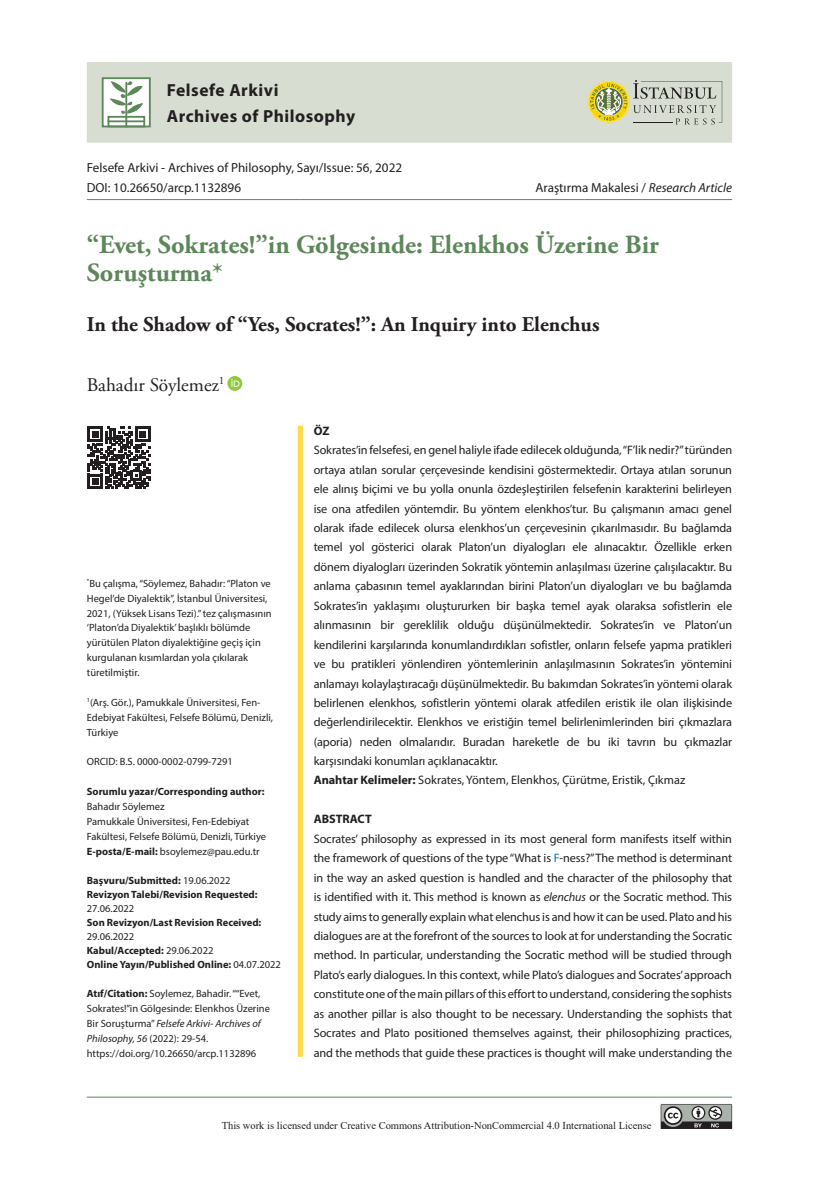
<style>
.page{position:relative;width:819px;height:1191px;background:#fff}
.page>*{position:absolute;margin:0;border:0;box-sizing:border-box;transform-origin:0 0}
.t1{font:700 26.25px/28px "Adobe Garamond Pro";color:#5d875a}
.t2{font:700 21px "Adobe Garamond Pro";color:#231f20}
.t3{font:19.25px "Adobe Garamond Pro";color:#231f20}
.t4{font:700 17.5px/26.2px "Myriad Pro";letter-spacing:.03em;color:#231f20}
.t5{font:13.12px/19.8px "Myriad Pro";color:#231f20}
.t6{font:12.25px/19.4px "Myriad Pro";letter-spacing:-.01em;color:#231f20}
.t7{font:700 12.25px "Myriad Pro";color:#231f20}
.t8{font:10.5px/14.9px "Myriad Pro";color:#231f20}
.t9{font:700 10.5px/14px "Myriad Pro";color:#231f20}
.t10{font:10.5px "Times New Roman";color:#231f20}
.s1{font-style:italic}
.s2{font-weight:700}
.s3{font-weight:400}
.s4{color:#0873bb}
</style>
<div class="page">
<div style="left:87px;top:62px;width:645px;height:81px;background:#d7ded1"></div>
<div style="left:297px;top:425px;width:6px;height:95px;background:#ffda4d"></div>
<div style="left:297px;top:520px;width:6px;height:536px;background:#ffda4d"></div>
<hr style="left:87px;top:199px;width:80px;height:1px;background:#5d875a">
<hr style="left:167px;top:199px;width:133px;height:1px;background:#5d875a">
<hr style="left:300px;top:199px;width:221px;height:1px;background:#5d875a">
<hr style="left:521px;top:199px;width:63px;height:1px;background:#5d875a">
<hr style="left:584px;top:199px;width:148px;height:1px;background:#5d875a">
<div style="left:102px;top:77px;width:49px;height:50px;background:#fff;border:2px solid #5d875a"></div>
<div style="left:107px;top:116px;width:38px;height:11px;border:2px solid #5d875a"></div>
<hr style="left:107px;top:120px;width:37px;height:2px;background:#5d875a">
<svg style="left:110px;top:81px;width:33px;height:33px"></svg>
<hr style="left:125px;top:82px;width:2px;height:45px;background:#5d875a">
<svg style="left:588px;top:80px;width:134px;height:45px;background:#c2c5a4"></svg>
<svg style="left:227px;top:376px;width:15px;height:15px"></svg>
<svg style="left:231px;top:379px;width:8px;height:8px"></svg>
<svg style="left:88px;top:427px;width:62px;height:62px"></svg>
<hr style="left:87px;top:1096px;width:645px;height:1px;background:#5d875a">
<svg style="left:660px;top:1104px;width:72px;height:25px;background:#818280"></svg>
<h3 class="t4" style="left:167px;top:76px;width:190px">Felsefe Arkivi<br>Archives of Philosophy</h3>
<p class="t5" style="left:87px;top:158px;width:317px">Felsefe Arkivi - Archives of Philosophy, Sayı/Issue: 56, 2022<br>DOI: 10.26650/arcp.1132896</p>
<p class="t5" style="left:535px;top:178px;width:198px">Araştırma Makalesi / <span class="s1">Research Article</span></p>
<h1 class="t1" style="left:87px;top:231px;width:573px">“Evet, Sokrates!”in Gölgesinde: Elenkhos Üzerine Bir<br>Soruşturma*</h1>
<h2 class="t2" style="left:87px;top:312px;width:514px">In the Shadow of “Yes, Socrates!”: An Inquiry into Elenchus</h2>
<h3 class="t3" style="left:87px;top:373px;width:139px">Bahadır Söylemez<sup>1</sup></h3>
<p class="t8" style="left:87px;top:575px;width:186px"><sup>*</sup>Bu çalışma, “Söylemez, Bahadır: “Platon ve Hegel’de Diyalektik”, İstanbul Üniversitesi, 2021, (Yüksek Lisans Tezi).” tez çalışmasının ‘Platon’da Diyalektik’ başlıklı bölümde yürütülen Platon diyalektiğine geçiş için kurgulanan kısımlardan yola çıkılarak türetilmiştir.</p>
<p class="t8" style="left:87px;top:694px;width:188px"><sup>1</sup>(Arş. Gör.), Pamukkale Üniversitesi, Fen-<br>Edebiyat Fakültesi, Felsefe Bölümü, Denizli,<br>Türkiye</p>
<p class="t8" style="left:87px;top:754px;width:148px">ORCID: B.S. 0000-0002-0799-7291</p>
<p class="t9" style="left:87px;top:784px;width:179px">Sorumlu yazar/Corresponding author:</p>
<p class="t8" style="left:87px;top:799px;width:181px">Bahadır Söylemez<br>Pamukkale Üniversitesi, Fen-Edebiyat Fakültesi, Felsefe Bölümü, Denizli, Türkiye <span class="s2">E-posta/E-mail:</span> bsoylemez@pau.edu.tr</p>
<p class="t9" style="left:87px;top:872px;width:172px">Başvuru/Submitted: <span class="s3">19.06.2022<br></span>Revizyon Talebi/Revision Requested:</p>
<p class="t8" style="left:87px;top:900px;width:49px">27.06.2022</p>
<p class="t9" style="left:87px;top:914px;width:176px">Son Revizyon/Last Revision Received:</p>
<p class="t9" style="left:87px;top:928px;width:196px"><span class="s3">29.06.2022<br></span>Kabul/Accepted: <span class="s3">29.06.2022<br></span>Online Yayın/Published Online: <span class="s3">04.07.2022</span></p>
<p class="t8" style="left:87px;top:986px;width:185px"><span class="s2">Atıf/Citation:</span> Soylemez, Bahadir. ““Evet, Sokrates!”in Gölgesinde: Elenkhos Üzerine Bir Soruşturma” <span class="s1">Felsefe Arkivi- Archives of Philosophy, 56</span> (2022): 29-54. https://doi.org/10.26650/arcp.1132896</p>
<p class="t7" style="left:314px;top:422px;width:17px">ÖZ</p>
<p class="t6" style="left:314px;top:440px;width:420px">Sokrates’in felsefesi, en genel haliyle ifade edilecek olduğunda, “F’lik nedir?” türünden ortaya atılan sorular çerçevesinde kendisini göstermektedir. Ortaya atılan sorunun ele alınış biçimi ve bu yolla onunla özdeşleştirilen felsefenin karakterini belirleyen ise ona atfedilen yöntemdir. Bu yöntem elenkhos’tur. Bu çalışmanın amacı genel olarak ifade edilecek olursa elenkhos’un çerçevesinin çıkarılmasıdır. Bu bağlamda temel yol gösterici olarak Platon’un diyalogları ele alınacaktır. Özellikle erken dönem diyalogları üzerinden Sokratik yöntemin anlaşılması üzerine çalışılacaktır. Bu anlama çabasının temel ayaklarından birini Platon’un diyalogları ve bu bağlamda Sokrates’in yaklaşımı oluştururken bir başka temel ayak olaraksa sofistlerin ele alınmasının bir gereklilik olduğu düşünülmektedir. Sokrates’in ve Platon’un kendilerini karşılarında konumlandırdıkları sofistler, onların felsefe yapma pratikleri ve bu pratikleri yönlendiren yöntemlerinin anlaşılmasının Sokrates’in yöntemini anlamayı kolaylaştıracağı düşünülmektedir. Bu bakımdan Sokrates’in yöntemi olarak belirlenen elenkhos, sofistlerin yöntemi olarak atfedilen eristik ile olan ilişkisinde değerlendirilecektir. Elenkhos ve eristiğin temel belirlenimlerinden biri çıkmazlara (aporia) neden olmalarıdır. Buradan hareketle de bu iki tavrın bu çıkmazlar karşısındaki konumları açıklanacaktır.<br><span class="s2">Anahtar Kelimeler:</span> Sokrates, Yöntem, Elenkhos, Çürütme, Eristik, Çıkmaz</p>
<p class="t7" style="left:314px;top:811px;width:60px">ABSTRACT</p>
<p class="t6" style="left:314px;top:828px;width:420px;text-align:justify">Socrates’ philosophy as expressed in its most general form manifests itself within the framework of questions of the type “What is <span class="s4">F</span>-ness?” The method is determinant in the way an asked question is handled and the character of the philosophy that is identified with it. This method is known as <span class="s1">elenchus</span> or the Socratic method. This study aims to generally explain what elenchus is and how it can be used. Plato and his dialogues are at the forefront of the sources to look at for understanding the Socratic method. In particular, understanding the Socratic method will be studied through Plato’s early dialogues. In this context, while Plato’s dialogues and Socrates’ approach constitute one of the main pillars of this effort to understand, considering the sophists as another pillar is also thought to be necessary. Understanding the sophists that Socrates and Plato positioned themselves against, their philosophizing practices, and the methods that guide these practices is thought will make understanding the</p>
<p class="t10" style="left:222px;top:1118px;width:431px">This work is licensed under Creative Commons Attribution-NonCommercial 4.0 International License</p>
</div>
